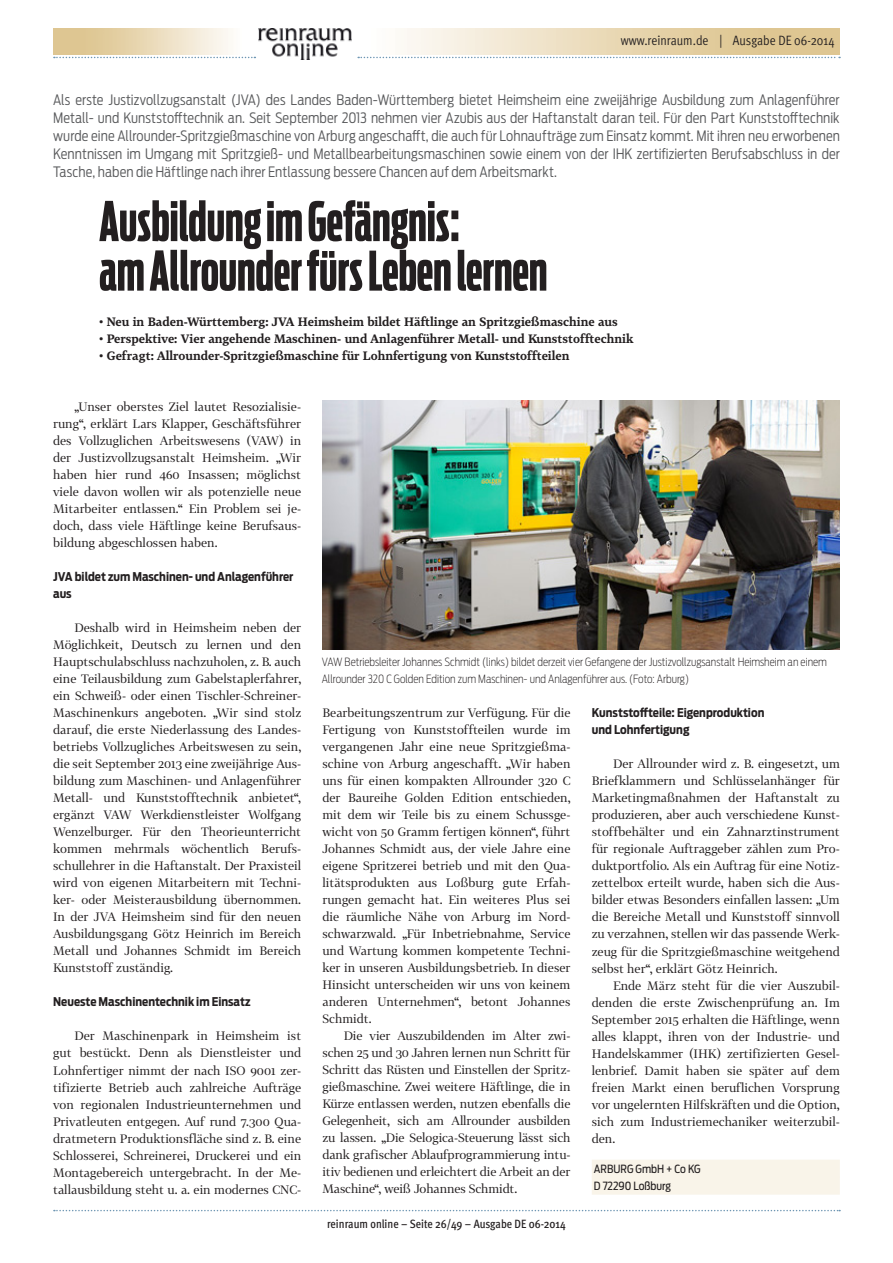
<style>
.page{position:relative;width:893px;height:1263px;background:#fff}
.page>*{position:absolute;margin:0;border:0;box-sizing:border-box;transform-origin:0 0}
.t1{font:700 54px/49.5px "Antenna Comp";color:#231f20}
.t2{font:300 14.25px/18px "Antenna Cond";letter-spacing:.005em;color:#58595b;text-align:justify}
.t3{font:13.5px "Meta OT Cond Norm";color:#231f20}
.t4{font:12px/17px "Tabac G2";color:#231f20;text-align:justify}
.t5{font:700 12px "Tabac G3";color:#231f20}
.t6{font:700 12px/17px "Antenna Cond";color:#231f20}
.t7{font:500 condensed 12px "Meta OT";color:#231f20}
.t8{font:200 11.25px/17px "Antenna Cond";color:#231f20}
.t9{font:11.25px/17px "Antenna Cond";color:#231f20}
</style>
<div class="page">
<svg style="left:358px;top:57px;width:482px;height:1px"></svg>
<svg style="left:54px;top:57px;width:201px;height:1px"></svg>
<svg style="left:54px;top:1210px;width:786px;height:1px"></svg>
<img style="left:258px;top:29px;width:94px;height:31px">
<div style="left:592px;top:1160px;width:248px;height:18px;background:#f9f4e9"></div>
<div style="left:592px;top:1177px;width:248px;height:18px;background:#f9f4e9"></div>
<img style="left:322px;top:401px;width:518px;height:248px">
<p class="t3" style="left:621px;top:32px;width:215px">www.reinraum.de | Ausgabe DE 06-2014</p>
<p class="t2" style="left:53px;top:91px;width:788px">Als erste Justizvollzugsanstalt (JVA) des Landes Baden-Württemberg bietet Heimsheim eine zweijährige Ausbildung zum Anlagenführer Metall- und Kunststofftechnik an. Seit September 2013 nehmen vier Azubis aus der Haftanstalt daran teil. Für den Part Kunststofftechnik wurde eine Allrounder-Spritzgießmaschine von Arburg angeschafft, die auch für Lohnaufträge zum Einsatz kommt. Mit ihren neu erworbenen Kenntnissen im Umgang mit Spritzgieß- und Metallbearbeitungsmaschinen sowie einem von der IHK zertifizierten Berufsabschluss in der Tasche, haben die Häftlinge nach ihrer Entlassung bessere Chancen auf dem Arbeitsmarkt.</p>
<h1 class="t1" style="left:99px;top:197px;width:450px">Ausbildung im Gefängnis:<br>am Allrounder fürs Leben lernen</h1>
<p class="t5" style="left:99px;top:313px;width:520px">• Neu in Baden-Württemberg: JVA Heimsheim bildet Häftlinge an Spritzgießmaschine aus</p>
<p class="t5" style="left:99px;top:330px;width:536px">• Perspektive: Vier angehende Maschinen- und Anlagenführer Metall- und Kunststofftechnik</p>
<p class="t5" style="left:99px;top:347px;width:472px">• Gefragt: Allrounder-Spritzgießmaschine für Lohnfertigung von Kunststoffteilen</p>
<p class="t4" style="left:53px;top:398px;width:250px;text-indent:21px">„Unser oberstes Ziel lautet Resozialisie&shy;rung“, erklärt Lars Klapper, Geschäftsführer des Vollzuglichen Arbeitswesens (VAW) in der Justizvollzugsanstalt Heimsheim. „Wir haben hier rund 460 Insassen; möglichst viele davon wollen wir als potenzielle neue Mitarbeiter entlassen.“ Ein Problem sei je&shy;doch, dass viele Häftlinge keine Berufsaus&shy;bildung abgeschlossen haben.</p>
<p class="t6" style="left:53px;top:568px;width:242px">JVA bildet zum Maschinen- und Anlagenführer aus</p>
<p class="t4" style="left:53px;top:619px;width:250px;text-indent:21px">Deshalb wird in Heimsheim neben der Möglichkeit, Deutsch zu lernen und den Hauptschulabschluss nachzuholen, z. B. auch eine Teilausbildung zum Gabelstaplerfahrer, ein Schweiß- oder einen Tischler-Schreiner-Maschinenkurs angeboten. „Wir sind stolz darauf, die erste Niederlassung des Landes&shy;betriebs Vollzugliches Arbeitswesen zu sein, die seit September 2013 eine zweijährige Aus&shy;bildung zum Maschinen- und Anlagenführer Metall- und Kunststofftechnik anbietet“, ergänzt VAW Werkdienstleister Wolfgang Wenzelburger. Für den Theorieunterricht kommen mehrmals wöchentlich Berufs&shy;schullehrer in die Haftanstalt. Der Praxisteil wird von eigenen Mitarbeitern mit Techni&shy;ker- oder Meisterausbildung übernommen.<br>In der JVA Heimsheim sind für den neuen Ausbildungsgang Götz Heinrich im Bereich Metall und Johannes Schmidt im Bereich Kunststoff zuständig.</p>
<p class="t6" style="left:53px;top:994px;width:199px">Neueste Maschinentechnik im Einsatz</p>
<p class="t4" style="left:53px;top:1027px;width:250px;text-indent:21px">Der Maschinenpark in Heimsheim ist gut bestückt. Denn als Dienstleister und Lohnfertiger nimmt der nach ISO 9001 zer&shy;tifizierte Betrieb auch zahlreiche Aufträge von regionalen Industrieunternehmen und Privatleuten entgegen. Auf rund 7.300 Qua&shy;dratmetern Produktionsfläche sind z. B. eine Schlosserei, Schreinerei, Druckerei und ein Montagebereich untergebracht. In der Me&shy;tallausbildung steht u. a. ein modernes CNC-</p>
<p class="t8" style="left:322px;top:654px;width:507px">VAW Betriebsleiter Johannes Schmidt (links) bildet derzeit vier Gefangene der Justizvollzugsanstalt Heimsheim an einem<br>Allrounder 320 C Golden Edition zum Maschinen- und Anlagenführer aus. (Foto: Arburg)</p>
<p class="t4" style="left:322px;top:704px;width:250px">Bearbeitungszentrum zur Verfügung. Für die Fertigung von Kunststoffteilen wurde im vergangenen Jahr eine neue Spritzgießma&shy;schine von Arburg angeschafft. „Wir haben uns für einen kompakten Allrounder 320 C der Baureihe Golden Edition entschieden, mit dem wir Teile bis zu einem Schussge&shy;wicht von 50 Gramm fertigen können“, führt Johannes Schmidt aus, der viele Jahre eine eigene Spritzerei betrieb und mit den Qua&shy;litätsprodukten aus Loßburg gute Erfah&shy;rungen gemacht hat. Ein weiteres Plus sei die räumliche Nähe von Arburg im Nord&shy;schwarzwald. „Für Inbetriebnahme, Service und Wartung kommen kompetente Techni&shy;ker in unseren Ausbildungsbetrieb. In dieser Hinsicht unterscheiden wir uns von keinem anderen Unternehmen“, betont Johannes Schmidt.</p>
<p class="t4" style="left:322px;top:1027px;width:250px;text-indent:21px">Die vier Auszubildenden im Alter zwi&shy;schen 25 und 30 Jahren lernen nun Schritt für Schritt das Rüsten und Einstellen der Spritz&shy;gießmaschine. Zwei weitere Häftlinge, die in Kürze entlassen werden, nutzen ebenfalls die Gelegenheit, sich am Allrounder ausbilden zu lassen. „Die Selogica-Steuerung lässt sich dank grafischer Ablaufprogrammierung intu&shy;itiv bedienen und erleichtert die Arbeit an der Maschine“, weiß Johannes Schmidt.</p>
<p class="t6" style="left:592px;top:705px;width:174px">Kunststoffteile: Eigenproduktion und Lohnfertigung</p>
<p class="t4" style="left:592px;top:755px;width:250px;text-indent:21px">Der Allrounder wird z. B. eingesetzt, um Briefklammern und Schlüsselanhänger für Marketingmaßnahmen der Haftanstalt zu produzieren, aber auch verschiedene Kunst&shy;stoffbehälter und ein Zahnarztinstrument für regionale Auftraggeber zählen zum Pro&shy;duktportfolio. Als ein Auftrag für eine Notiz&shy;zettelbox erteilt wurde, haben sich die Aus&shy;bilder etwas Besonders einfallen lassen: „Um die Bereiche Metall und Kunststoff sinnvoll zu verzahnen, stellen wir das passende Werk&shy;zeug für die Spritzgießmaschine weitgehend selbst her“, erklärt Götz Heinrich.</p>
<p class="t4" style="left:592px;top:976px;width:250px;text-indent:21px">Ende März steht für die vier Auszubil&shy;denden die erste Zwischenprüfung an. Im September 2015 erhalten die Häftlinge, wenn alles klappt, ihren von der Industrie- und Handelskammer (IHK) zertifizierten Gesel&shy;lenbrief. Damit haben sie später auf dem freien Markt einen beruflichen Vorsprung vor ungelernten Hilfskräften und die Option, sich zum Industriemechaniker weiterzubil&shy;den.</p>
<p class="t9" style="left:594px;top:1160px;width:108px">ARBURG GmbH + Co KG<br>D 72290 Loßburg</p>
<p class="t7" style="left:327px;top:1216px;width:240px">reinraum online – Seite 26/49 – Ausgabe DE 06-2014</p>
</div>
